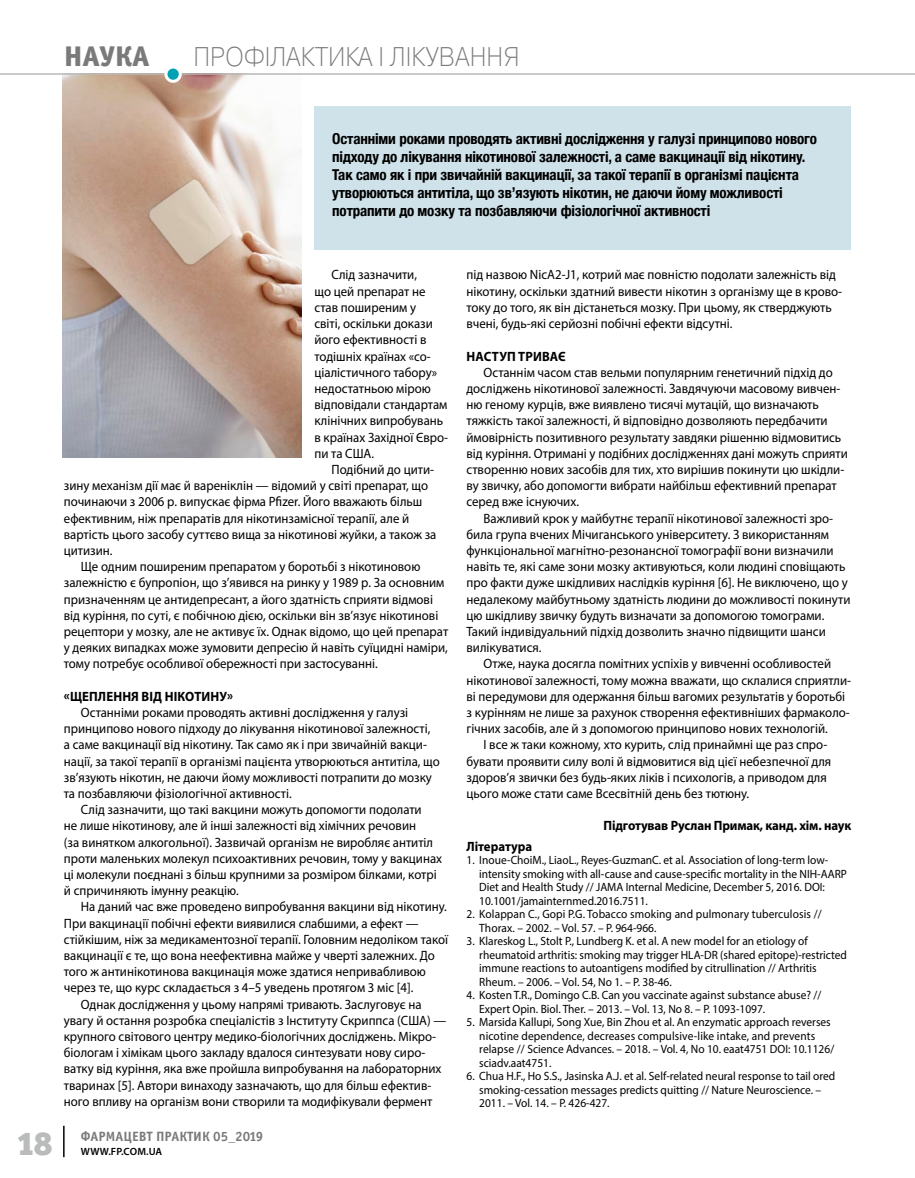
<style>
.page{position:relative;width:915px;height:1178px;background:#fff}
.page>*{position:absolute;margin:0;border:0;box-sizing:border-box;transform-origin:0 0}
.t1{font:33px "Officina Serif Black ITC";color:#babbbb}
.t2{font:28.5px "Officina Sans Extra Bold ITC";letter-spacing:.005em;color:#7a7a7a}
.t3{font:27px "Pragmatica Light C";color:#7a7a7a;scale:.9 1}
.t4{font:700 condensed 15px/18px "Helvetica Neue";letter-spacing:-.01em;color:#000}
.t5{font:13.5px/16.2px "Myriad Pro";color:#000;scale:.95 1}
.t6{font:700 13.5px "Myriad Pro";letter-spacing:-.01em;color:#000;scale:.95 1}
.t7{font:13.5px "Officina Sans Bold ITC";letter-spacing:.01em;color:#7a7a7a}
.t8{font:12px/13.5px "Myriad Pro";color:#000;scale:.95 1}
.t9{font:600 10.5px "Myriad Pro";letter-spacing:.02em;color:#000}
</style>
<div class="page">
<div style="left:314px;top:106px;width:536px;height:144px;background:#d0e2e9"></div>
<img style="left:63px;top:75px;width:238px;height:383px">
<hr style="left:63px;top:1126px;width:2px;height:31px;background:#000">
<hr style="left:0;top:73px;width:914px;height:2px;background:#b9b9b9">
<svg style="left:166px;top:67px;width:14px;height:14px"></svg>
<div style="left:164px;top:65px;width:18px;height:18px;border:3px solid #fff;border-radius:50%"></div>
<h2 class="t2" style="left:64px;top:38px;width:86px">наука</h2>
<h3 class="t3" style="left:193px;top:41px;width:363px">Профілактика і лікування</h3>
<p class="t4" style="left:332px;top:129px;width:486px">Останніми роками проводять активні дослідження у галузі принципово нового підходу до лікування нікотинової залежності, а саме вакцинації від нікотину.<br>Так само як і при звичайній вакцинації, за такої терапії в організмі пацієнта утворюються антитіла, що зв’язують нікотин, не даючи йому можливості потрапити до мозку та позбавляючи фізіологічної активності</p>
<p class="t5" style="left:314px;top:267px;width:142px;text-indent:17px">Слід зазначити,<br>що цей препарат не став поширеним у<br>світі, оскільки докази його ефективності в тодішніх країнах «со&shy;ціалістичного табору» недостатньою мірою відповідали стандартам клінічних випробувань в країнах Західної Євро&shy;пи та США.</p>
<p class="t5" style="left:64px;top:461px;width:393px;text-indent:267px">Подібний до цити&shy;зину механізм дії має й вареніклін — відомий у світі препарат, що починаючи з 2006 р. випускає фірма Pfizer. Його вважають більш ефективним, ніж препаратів для нікотинзамісної терапії, але й вартість цього засобу суттєво вища за нікотинові жуйки, а також за цитизин.</p>
<p class="t5" style="left:64px;top:558px;width:406px;text-indent:17px">Ще одним поширеним препаратом у боротьбі з нікотиновою залежністю є бупропіон, що з’явився на ринку у 1989 р. За основним призначенням це антидепресант, а його здатність сприяти відмові від куріння, по суті, є побічною дією, оскільки він зв’язує нікотинові рецептори у мозку, але не активує їх. Однак відомо, що цей препарат у деяких випадках може зумовити депресію й навіть суїцидні наміри, тому потребує особливої обережності при застосуванні.</p>
<p class="t6" style="left:64px;top:687px;width:17px">«Щеп</p>
<p class="t6" style="left:98px;top:687px;width:18px">ленн</p>
<p class="t6" style="left:131px;top:687px;width:59px">я від нікотину</p>
<p class="t6" style="left:227px;top:687px;width:8px">»</p>
<p class="t5" style="left:64px;top:704px;width:397px;text-indent:17px">Останніми роками проводять активні дослідження у галузі принципово нового підходу до лікування нікотинової залежності, а саме вакцинації від нікотину. Так само як і при звичайній вакци&shy;нації, за такої терапії в організмі пацієнта утворюються антитіла, що зв’язують нікотин, не даючи йому можливості потрапити до мозку та позбавляючи фізіологічної активності.</p>
<p class="t5" style="left:64px;top:801px;width:399px;text-indent:17px">Слід зазначити, що такі вакцини можуть допомогти подолати<br>не лише нікотинову, але й інші залежності від хімічних речовин<br>(за винятком алкогольної). Зазвичай організм не виробляє антитіл проти маленьких молекул психоактивних речовин, тому у вакцинах ці молекули поєднані з більш крупними за розміром білками, котрі й спричиняють імунну реакцію.</p>
<p class="t5" style="left:81px;top:898px;width:387px">На даний час вже проведено випробування вакцини від нікотину.</p>
<p class="t5" style="left:64px;top:915px;width:375px">При вакцинації побічні ефекти виявилися слабшими, а ефект —</p>
<p class="t5" style="left:64px;top:931px;width:406px">стійкішим, ніж за медикаментозної терапії. Головним недоліком такої</p>
<p class="t5" style="left:64px;top:947px;width:392px">вакцинації є те, що вона неефективна майже у чверті залежних. До</p>
<p class="t5" style="left:64px;top:963px;width:382px">того ж антинікотинова вакцинація може здатися непривабливою</p>
<p class="t5" style="left:64px;top:979px;width:369px">через те, що курс складається з 4–5 уведень протягом 3 міс [4].</p>
<p class="t5" style="left:81px;top:996px;width:360px">Однак дослідження у цьому напрямі тривають. Заслуговує на</p>
<p class="t5" style="left:64px;top:1012px;width:404px">увагу й остання розробка спеціалістів з Інституту Скриппса (США) —</p>
<p class="t5" style="left:64px;top:1028px;width:393px">крупного світового центру медико-біологічних досліджень. Мікро-</p>
<p class="t5" style="left:64px;top:1044px;width:382px">біологам і хімікам цього закладу вдалося синтезувати нову сиро-</p>
<p class="t5" style="left:64px;top:1060px;width:399px">ватку від куріння, яка вже пройшла випробування на лабораторних</p>
<p class="t5" style="left:64px;top:1077px;width:388px">тваринах [5]. Автори винаходу зазначають, що для більш ефектив-</p>
<p class="t5" style="left:64px;top:1093px;width:389px">ного впливу на організм вони створили та модифікували фермент</p>
<h1 class="t1" style="left:17px;top:1122px;width:37px">18</h1>
<p class="t7" style="left:81px;top:1128px;width:184px">Фармацевт Практик 05_2019</p>
<p class="t9" style="left:81px;top:1144px;width:83px">WWW.FP.COM.UA</p>
<p class="t5" style="left:466px;top:267px;width:397px">під назвою NicA2-J1, котрий має повністю подолати залежність від нікотину, оскільки здатний вивести нікотин з організму ще в крово&shy;току до того, як він дістанеться мозку. При цьому, як стверджують вчені, будь-які серйозні побічні ефекти відсутні.</p>
<p class="t6" style="left:466px;top:347px;width:19px">Наступ</p>
<p class="t6" style="left:518px;top:347px;width:10px">трива</p>
<p class="t6" style="left:558px;top:347px;width:10px">є</p>
<p class="t5" style="left:466px;top:364px;width:403px;text-indent:17px">Останнім часом став вельми популярним генетичний підхід до досліджень нікотинової залежності. Завдячуючи масовому вивчен&shy;ню геному курців, вже виявлено тисячі мутацій, що визначають тяжкість такої залежності, й відповідно дозволяють передбачити ймовірність позитивного результату завдяки рішенню відмовитись від куріння. Отримані у подібних дослідженнях дані можуть сприяти створенню нових засобів для тих, хто вирішив покинути цю шкідли&shy;ву звичку, або допомогти вибрати найбільш ефективний препарат серед вже існуючих.</p>
<p class="t5" style="left:466px;top:510px;width:405px;text-indent:17px">Важливий крок у майбутнє терапії нікотинової залежності зро&shy;била група вчених Мічиганського університету. З використанням функціональної магнітно-резонансної томографії вони визначили навіть те, які саме зони мозку активуються, коли людині сповіщають про факти дуже шкідливих наслідків куріння [6]. Не виключено, що у недалекому майбутньому здатність людини до можливості покинути цю шкідливу звичку будуть визначати за допомогою томограми.<br>Такий індивідуальний підхід дозволить значно підвищити шанси вилікуватися.</p>
<p class="t5" style="left:483px;top:655px;width:367px">Отже, наука досягла помітних успіхів у вивченні особливостей</p>
<p class="t5" style="left:466px;top:672px;width:406px">нікотинової залежності, тому можна вважати, що склалися сприятли-</p>
<p class="t5" style="left:466px;top:688px;width:400px">ві передумови для одержання більш вагомих результатів у боротьбі</p>
<p class="t5" style="left:466px;top:704px;width:405px">з курінням не лише за рахунок створення ефективніших фармаколо-</p>
<p class="t5" style="left:466px;top:720px;width:381px">гічних засобів, але й з допомогою принципово нових технологій.</p>
<p class="t5" style="left:483px;top:736px;width:363px">І все ж таки кожному, хто курить, слід принаймні ще раз спро-</p>
<p class="t5" style="left:466px;top:753px;width:385px">бувати проявити силу волі й відмовитися від цієї небезпечної для</p>
<p class="t5" style="left:466px;top:769px;width:380px">здоров’я звички без будь-яких ліків і психологів, а приводом для</p>
<p class="t5" style="left:466px;top:785px;width:299px">цього може стати саме Всесвітній день без тютюну.</p>
<p class="t6" style="left:603px;top:817px;width:262px">Підготував Руслан Примак, канд. хім. наук</p>
<p class="t6" style="left:466px;top:837px;width:71px">Література</p>
<p class="t8" style="left:479px;top:853px;width:388px;text-indent:-13px">1. Inoue-ChoiM., LiaoL., Reyes-GuzmanC. еt al. Association of long-term low&shy;intensity smoking with all-cause and cause-specific mortality in the NIH-AARP Diet and Health Study // JAMA Internal Medicine, December 5, 2016. DOI:<br>10.1001/jamainternmed.2016.7511.</p>
<p class="t8" style="left:479px;top:907px;width:362px;text-indent:-13px">2. Kolappan C., Gopi P.G. Tobacco smoking and pulmonary tuberculosis //<br>Thorax. – 2002. – Vol. 57. – P. 964-966.</p>
<p class="t8" style="left:479px;top:934px;width:388px;text-indent:-13px">3. Klareskog L., Stolt P., Lundberg K. et al. A new model for an etiology of rheumatoid arthritis: smoking may trigger HLA-DR (shared epitope)-restricted immune reactions to autoantigens modified by citrullination // Arthritis Rheum. – 2006. – Vol. 54, No 1. – P. 38-46.</p>
<p class="t8" style="left:479px;top:988px;width:361px;text-indent:-13px">4. Kosten T.R., Domingo C.B. Can you vaccinate against substance abuse? //<br>Expert Opin. Biol. Ther. – 2013. – Vol. 13, No 8. – P. 1093-1097.</p>
<p class="t8" style="left:479px;top:1015px;width:375px;text-indent:-13px">5. Marsida Kallupi, Song Xue, Bin Zhou et al. An enzymatic approach reverses nicotine dependence, decreases compulsive-like intake, and prevents relapse // Science Advances. – 2018. – Vol. 4, No 10. eaat4751 DOI: 10.1126/ sciadv.aat4751.</p>
<p class="t8" style="left:479px;top:1069px;width:376px;text-indent:-13px">6. Chua H.F., Ho S.S., Jasinska A.J. et al. Self-related neural response to tail ored smoking-cessation messages predicts quitting // Nature Neuroscience. –<br>2011. – Vol. 14. – P. 426-427.</p>
</div>
